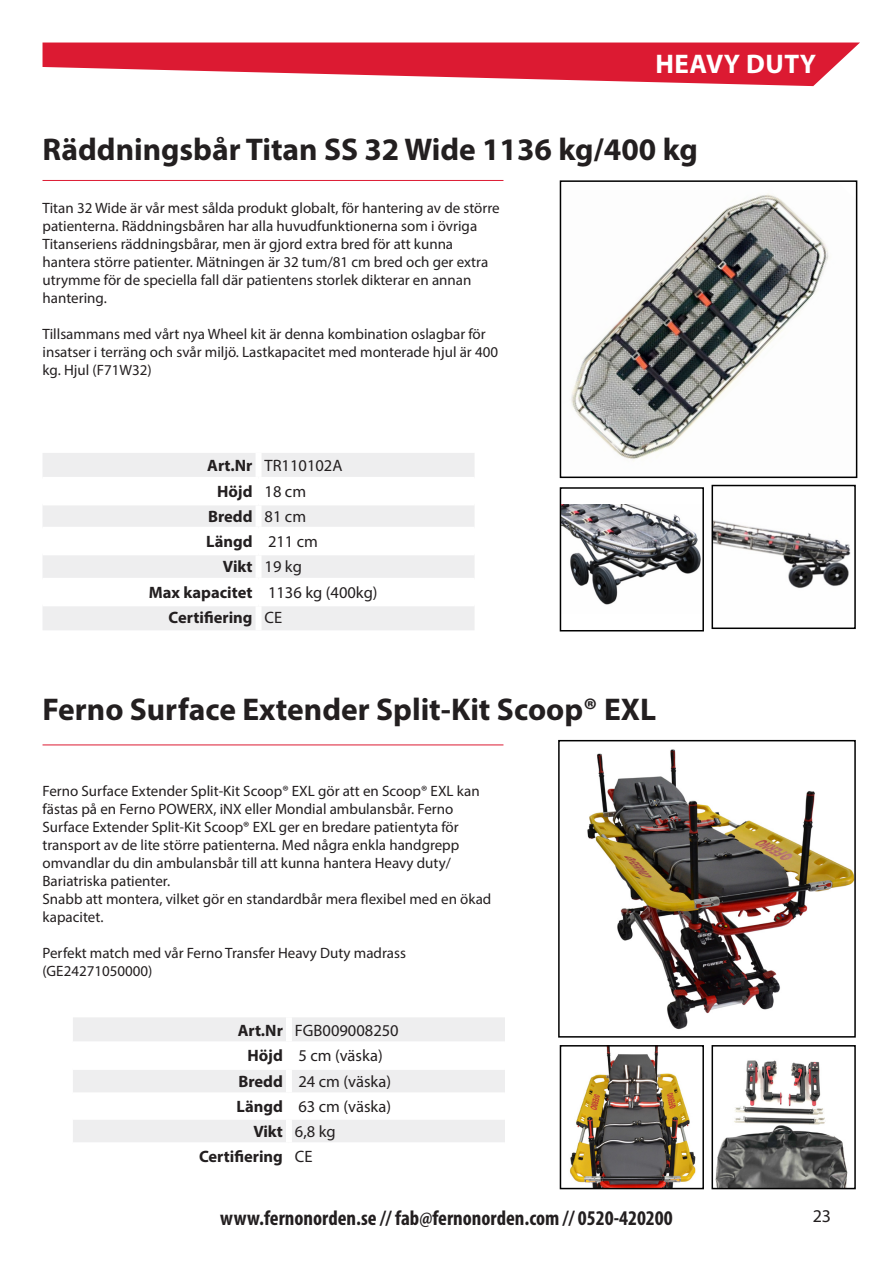
<style>
.page{position:relative;width:893px;height:1263px;background:#fff}
.page>*{position:absolute;margin:0;border:0;box-sizing:border-box;transform-origin:0 0}
.t1{font:700 31.5px "Myriad Pro";color:#231f20}
.t2{font:700 27px "Myriad Pro";letter-spacing:.02em;color:#fff}
.t3{font:700 condensed 21px "Myriad Pro";color:#231f20}
.t4{font:18px "Myriad Pro";color:#231f20}
.t5{font:16.5px "Myriad Pro";color:#231f20}
.t6{font:700 16.5px "Myriad Pro";color:#231f20}
.t7{font:15px/18px "Myriad Pro";color:#231f20}
</style>
<div class="page">
<svg style="left:43px;top:43px;width:817px;height:43px"></svg>
<hr style="left:43px;top:180px;width:460px;height:1px;background:#dc1a32">
<img style="left:571px;top:194px;width:258px;height:267px">
<div style="left:560px;top:180px;width:297px;height:298px;border:2px solid #000"></div>
<img style="left:563px;top:505px;width:138px;height:100px">
<div style="left:560px;top:487px;width:144px;height:144px;border:2px solid #000"></div>
<img style="left:714px;top:520px;width:137px;height:68px">
<div style="left:711px;top:485px;width:145px;height:144px;border:2px solid #000"></div>
<hr style="left:43px;top:744px;width:460px;height:1px;background:#dc1a32">
<img style="left:569px;top:1048px;width:127px;height:138px">
<div style="left:560px;top:1045px;width:144px;height:144px;border:2px solid #000"></div>
<img style="left:715px;top:1060px;width:133px;height:126px">
<div style="left:711px;top:1045px;width:145px;height:144px;border:2px solid #000"></div>
<svg style="left:43px;top:453px;width:431px;height:177px;fill:#eeeeef"></svg>
<div style="left:256px;top:453px;width:6px;height:24px;background:#fff"></div>
<div style="left:256px;top:480px;width:6px;height:22px;background:#fff"></div>
<div style="left:256px;top:505px;width:6px;height:22px;background:#fff"></div>
<div style="left:256px;top:530px;width:6px;height:22px;background:#fff"></div>
<div style="left:256px;top:555px;width:6px;height:23px;background:#fff"></div>
<div style="left:256px;top:581px;width:6px;height:22px;background:#fff"></div>
<div style="left:256px;top:606px;width:6px;height:24px;background:#fff"></div>
<hr style="left:43px;top:477px;width:216px;height:3px;background:#fff">
<hr style="left:259px;top:477px;width:216px;height:3px;background:#fff">
<hr style="left:43px;top:502px;width:216px;height:3px;background:#fff">
<hr style="left:259px;top:502px;width:216px;height:3px;background:#fff">
<hr style="left:43px;top:527px;width:216px;height:3px;background:#fff">
<hr style="left:259px;top:527px;width:216px;height:3px;background:#fff">
<hr style="left:43px;top:552px;width:216px;height:3px;background:#fff">
<hr style="left:259px;top:552px;width:216px;height:3px;background:#fff">
<hr style="left:43px;top:578px;width:216px;height:3px;background:#fff">
<hr style="left:259px;top:578px;width:216px;height:3px;background:#fff">
<hr style="left:43px;top:603px;width:216px;height:3px;background:#fff">
<hr style="left:259px;top:603px;width:216px;height:3px;background:#fff">
<img style="left:587px;top:749px;width:266px;height:281px">
<div style="left:558px;top:740px;width:298px;height:297px;border:2px solid #000"></div>
<svg style="left:73px;top:1017px;width:432px;height:125px;fill:#eeeeef"></svg>
<div style="left:286px;top:1017px;width:6px;height:24px;background:#fff"></div>
<div style="left:286px;top:1044px;width:6px;height:23px;background:#fff"></div>
<div style="left:286px;top:1070px;width:6px;height:22px;background:#fff"></div>
<div style="left:286px;top:1095px;width:6px;height:22px;background:#fff"></div>
<div style="left:286px;top:1120px;width:6px;height:22px;background:#fff"></div>
<hr style="left:73px;top:1041px;width:216px;height:3px;background:#fff">
<hr style="left:289px;top:1041px;width:216px;height:3px;background:#fff">
<hr style="left:73px;top:1067px;width:216px;height:3px;background:#fff">
<hr style="left:289px;top:1067px;width:216px;height:3px;background:#fff">
<hr style="left:73px;top:1092px;width:216px;height:3px;background:#fff">
<hr style="left:289px;top:1092px;width:216px;height:3px;background:#fff">
<hr style="left:73px;top:1117px;width:216px;height:3px;background:#fff">
<hr style="left:289px;top:1117px;width:216px;height:3px;background:#fff">
<p class="t2" style="left:655px;top:47px;width:162px">HEAVY DUTY</p>
<p class="t1" style="left:43px;top:129px;width:657px">Räddningsbår Titan SS 32 Wide 1136 kg/400 kg</p>
<p class="t7" style="left:43px;top:199px;width:459px">Titan 32 Wide är vår mest sålda produkt globalt, för hantering av de större patienterna. Räddningsbåren har alla huvudfunktionerna som i övriga</p>
<p class="t7" style="left:43px;top:235px;width:447px">Titanseriens räddningsbårar, men är gjord extra bred för att kunna hantera större patienter. Mätningen är 32 tum/81 cm bred och ger extra utrymme för de speciella fall där patientens storlek dikterar en annan hantering.</p>
<p class="t7" style="left:43px;top:325px;width:457px">Tillsammans med vårt nya Wheel kit är denna kombination oslagbar för insatser i terräng och svår miljö. Lastkapacitet med monterade hjul är 400 kg. Hjul (F71W32)</p>
<p class="t6" style="left:207px;top:455px;width:47px">Art.Nr</p>
<p class="t5" style="left:265px;top:456px;width:79px">TR110102A</p>
<p class="t6" style="left:217px;top:480px;width:37px">Höjd</p>
<p class="t5" style="left:265px;top:481px;width:43px">18 cm</p>
<p class="t6" style="left:208px;top:506px;width:46px">Bredd</p>
<p class="t5" style="left:265px;top:507px;width:43px">81 cm</p>
<p class="t6" style="left:206px;top:530px;width:48px">Längd</p>
<p class="t5" style="left:268px;top:531px;width:52px">211 cm</p>
<p class="t6" style="left:223px;top:556px;width:31px">Vikt</p>
<p class="t5" style="left:265px;top:556px;width:39px">19 kg</p>
<p class="t6" style="left:149px;top:581px;width:105px">Max kapacitet</p>
<p class="t5" style="left:268px;top:582px;width:111px">1136 kg (400kg)</p>
<p class="t6" style="left:169px;top:607px;width:85px">Certifiering</p>
<p class="t5" style="left:265px;top:607px;width:19px">CE</p>
<p class="t1" style="left:43px;top:689px;width:615px">Ferno Surface Extender Split-Kit Scoop® EXL</p>
<p class="t7" style="left:43px;top:781px;width:439px">Ferno Surface Extender Split-Kit Scoop® EXL gör att en Scoop® EXL kan fästas på en Ferno POWERX, iNX eller Mondial ambulansbår. Ferno</p>
<p class="t7" style="left:43px;top:817px;width:418px">Surface Extender Split-Kit Scoop® EXL ger en bredare patientyta för</p>
<p class="t7" style="left:43px;top:835px;width:418px">transport av de lite större patienterna. Med några enkla handgrepp</p>
<p class="t7" style="left:43px;top:853px;width:410px">omvandlar du din ambulansbår till att kunna hantera Heavy duty/</p>
<p class="t7" style="left:43px;top:871px;width:129px">Bariatriska patienter.</p>
<p class="t7" style="left:43px;top:889px;width:450px">Snabb att montera, vilket gör en standardbår mera flexibel med en ökad kapacitet.</p>
<p class="t7" style="left:43px;top:943px;width:365px">Perfekt match med vår Ferno Transfer Heavy Duty madrass (GE24271050000)</p>
<p class="t6" style="left:238px;top:1019px;width:47px">Art.Nr</p>
<p class="t5" style="left:295px;top:1020px;width:105px">FGB009008250</p>
<p class="t6" style="left:247px;top:1045px;width:37px">Höjd</p>
<p class="t5" style="left:298px;top:1045px;width:86px">5 cm (väska)</p>
<p class="t6" style="left:238px;top:1070px;width:46px">Bredd</p>
<p class="t5" style="left:298px;top:1071px;width:94px">24 cm (väska)</p>
<p class="t6" style="left:237px;top:1096px;width:48px">Längd</p>
<p class="t5" style="left:298px;top:1096px;width:94px">63 cm (väska)</p>
<p class="t6" style="left:253px;top:1120px;width:31px">Vikt</p>
<p class="t5" style="left:295px;top:1121px;width:42px">6,8 kg</p>
<p class="t6" style="left:199px;top:1146px;width:85px">Certifiering</p>
<p class="t5" style="left:295px;top:1146px;width:19px">CE</p>
<h3 class="t3" style="left:220px;top:1204px;width:454px">www.fernonorden.se // fab@fernonorden.com // 0520-420200</h3>
<p class="t4" style="left:813px;top:1205px;width:20px">23</p>
</div>
